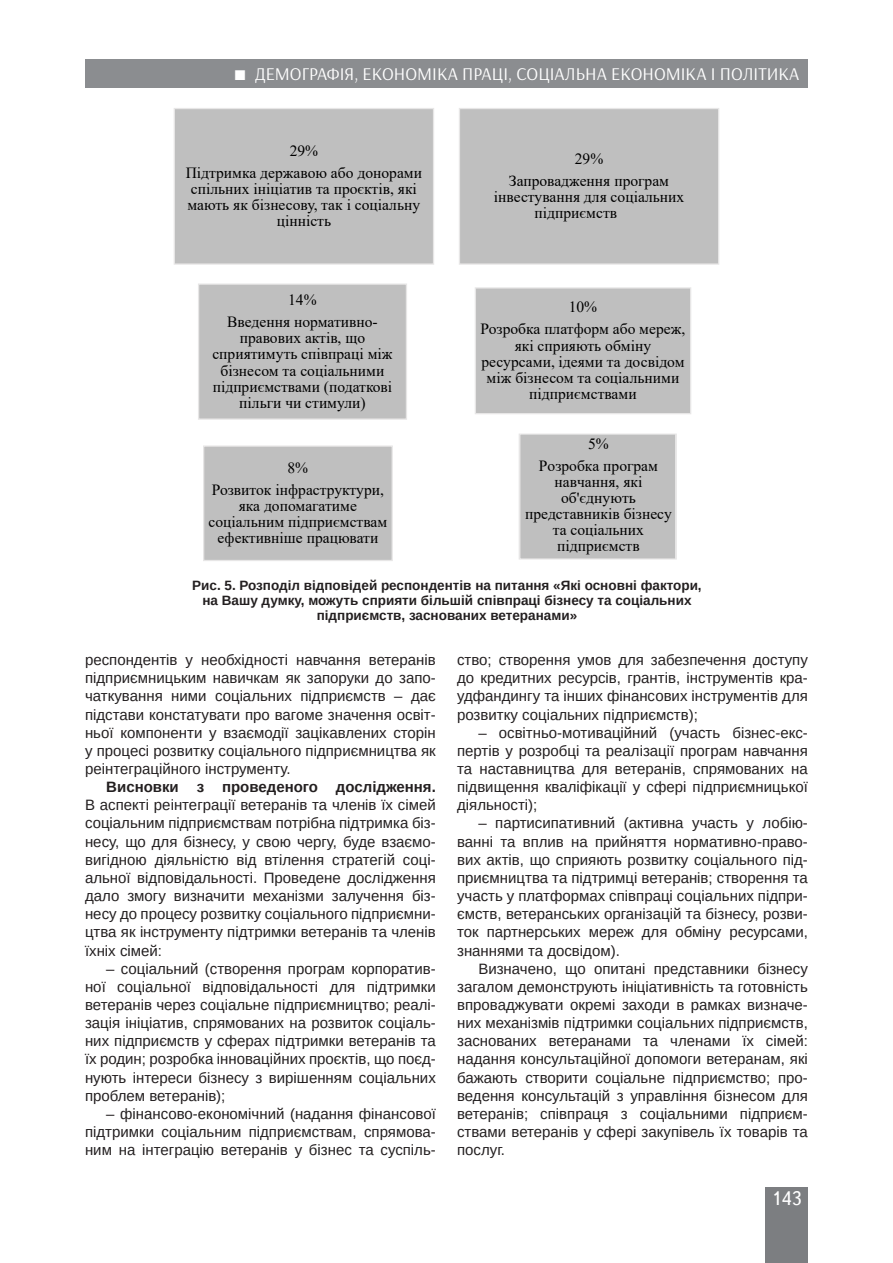
<style>
.page{position:relative;width:893px;height:1263px;background:#fff}
.page>*{position:absolute;margin:0;border:0;box-sizing:border-box;transform-origin:0 0}
.t1{font:19.5px "Ukrainian Text";color:#fff}
.t2{font:18px "Arsenal";color:#fff}
.t3{font:15.6px/16px "Times New Roman";color:#000;text-align:center}
.Текст_основной_G{font:15px/18.1px "Arimo";color:#231f20;text-align:justify}
.Рисунок{font:700 13.5px/15px "Arimo";color:#231f20;text-align:center}
.s1{font-weight:700}
</style>
<div class="page">
<div style="left:765px;top:1187px;width:43px;height:76px;background:#7c7e81"></div>
<div style="left:85px;top:59px;width:723px;height:29px;background:#8b8d90"></div>
<div style="left:174px;top:109px;width:259px;height:155px;background:#bfbfbf"></div>
<div style="left:174px;top:108px;width:260px;height:157px;border:1px solid #e7e6e6"></div>
<div style="left:459px;top:109px;width:260px;height:155px;background:#bfbfbf"></div>
<div style="left:459px;top:108px;width:260px;height:157px;border:1px solid #e7e6e6"></div>
<div style="left:199px;top:284px;width:207px;height:135px;background:#bfbfbf"></div>
<div style="left:198px;top:283px;width:209px;height:137px;border:1px solid #e7e6e6"></div>
<div style="left:475px;top:288px;width:216px;height:126px;background:#bfbfbf"></div>
<div style="left:475px;top:287px;width:216px;height:127px;border:1px solid #e7e6e6"></div>
<div style="left:520px;top:434px;width:156px;height:125px;background:#bfbfbf"></div>
<div style="left:519px;top:433px;width:158px;height:127px;border:1px solid #e7e6e6"></div>
<div style="left:204px;top:446px;width:188px;height:114px;background:#bfbfbf"></div>
<div style="left:203px;top:445px;width:190px;height:116px;border:1px solid #e7e6e6"></div>
<p class="t2" style="left:255px;top:63px;width:546px">ДЕМОГРАФІЯ, ЕКОНОМІКА ПРАЦІ, СОЦІАЛЬНА ЕКОНОМІКА І ПОЛІТИКА</p>
<p class="t3" style="left:186px;top:139px;width:238px;line-height:22.4px">29%<br>Підтримка державою або донорами</p>
<p class="t3" style="left:187px;top:180px;width:234px">спільних ініціатив та проєктів, які мають як бізнесову, так і соціальну цінність</p>
<p class="t3" style="left:509px;top:147px;width:162px;line-height:22.4px">29%<br>Запровадження програм</p>
<p class="t3" style="left:535px;top:188px;width:151px;text-align:left;text-indent:-41px">інвестування для соціальних підприємств</p>
<p class="t3" style="left:227px;top:288px;width:152px;line-height:22.4px">14%<br>Введення нормативно-</p>
<p class="t3" style="left:212px;top:330px;width:182px">правових актів, що сприятимуть співпраці між бізнесом та соціальними підприємствами (податкові пільги чи стимули)</p>
<p class="t3" style="left:481px;top:295px;width:206px;line-height:22.4px">10%<br>Розробка платформ або мереж,</p>
<p class="t3" style="left:481px;top:337px;width:205px">які сприяють обміну ресурсами, ідеями та досвідом між бізнесом та соціальними підприємствами</p>
<p class="t3" style="left:539px;top:432px;width:121px;line-height:22.4px">5%<br>Розробка програм</p>
<p class="t3" style="left:525px;top:473px;width:148px">навчання, які об'єднують представників бізнесу та соціальних підприємств</p>
<p class="t3" style="left:212px;top:456px;width:174px;line-height:22.4px">8%<br>Розвиток інфраструктури,</p>
<p class="t3" style="left:209px;top:497px;width:180px">яка допомагатиме соціальним підприємствам ефективніше працювати</p>
<p class="Рисунок" style="left:192px;top:578px;width:511px">Рис. 5. Розподіл відповідей респондентів на питання «Які основні фактори, на Вашу думку, можуть сприяти більшій співпраці бізнесу та соціальних підприємств, заснованих ветеранами»</p>
<p class="Текст_основной_G" style="left:457px;top:651px;width:352px">ство; створення умов для забезпечення доступу до кредитних ресурсів, грантів, інструментів кра&shy;удфандингу та інших фінансових інструментів для розвитку соціальних підприємств);</p>
<p class="Текст_основной_G" style="left:457px;top:723px;width:352px;text-indent:21px">– освітньо-мотиваційний (участь бізнес-екс&shy;пертів у розробці та реалізації програм навчання та наставництва для ветеранів, спрямованих на підвищення кваліфікації у сфері підприємницької діяльності);</p>
<p class="Текст_основной_G" style="left:457px;top:814px;width:352px;text-indent:21px">– партисипативний (активна участь у лобію&shy;ванні та вплив на прийняття нормативно-право&shy;вих актів, що сприяють розвитку соціального під&shy;приємництва та підтримці ветеранів; створення та участь у платформах співпраці соціальних підпри&shy;ємств, ветеранських організацій та бізнесу, розви&shy;ток партнерських мереж для обміну ресурсами, знаннями та досвідом).</p>
<p class="Текст_основной_G" style="left:457px;top:959px;width:352px;text-indent:21px">Визначено, що опитані представники бізнесу загалом демонструють ініціативність та готовність впроваджувати окремі заходи в рамках визначе&shy;них механізмів підтримки соціальних підприємств, заснованих ветеранами та членами їх сімей: надання консультаційної допомоги ветеранам, які бажають створити соціальне підприємство; про&shy;ведення консультацій з управління бізнесом для ветеранів; співпраця з соціальними підприєм&shy;ствами ветеранів у сфері закупівель їх товарів та послуг.</p>
<p class="Текст_основной_G" style="left:85px;top:651px;width:352px">респондентів у необхідності навчання ветеранів підприємницьким навичкам як запоруки до запо&shy;чаткування ними соціальних підприємств – дає підстави констатувати про вагоме значення освіт&shy;ньої компоненти у взаємодії зацікавлених сторін у процесі розвитку соціального підприємництва як реінтеграційного інструменту.</p>
<p class="Текст_основной_G" style="left:85px;top:778px;width:352px;text-indent:21px"><span class="s1">Висновки з проведеного дослідження.<br></span>В аспекті реінтеграції ветеранів та членів їх сімей соціальним підприємствам потрібна підтримка біз&shy;несу, що для бізнесу, у свою чергу, буде взаємо&shy;вигідною діяльністю від втілення стратегій соці&shy;альної відповідальності. Проведене дослідження дало змогу визначити механізми залучення біз&shy;несу до процесу розвитку соціального підприємни&shy;цтва як інструменту підтримки ветеранів та членів їхніх сімей:</p>
<p class="Текст_основной_G" style="left:85px;top:959px;width:352px;text-indent:21px">– соціальний (створення програм корпоратив&shy;ної соціальної відповідальності для підтримки ветеранів через соціальне підприємництво; реалі&shy;зація ініціатив, спрямованих на розвиток соціаль&shy;них підприємств у сферах підтримки ветеранів та їх родин; розробка інноваційних проєктів, що поєд&shy;нують інтереси бізнесу з вирішенням соціальних проблем ветеранів);</p>
<p class="Текст_основной_G" style="left:85px;top:1105px;width:352px;text-indent:21px">– фінансово-економічний (надання фінансової підтримки соціальним підприємствам, спрямова&shy;ним на інтеграцію ветеранів у бізнес та суспіль-</p>
<h1 class="t1" style="left:771px;top:1188px;width:32px">143</h1>
</div>
